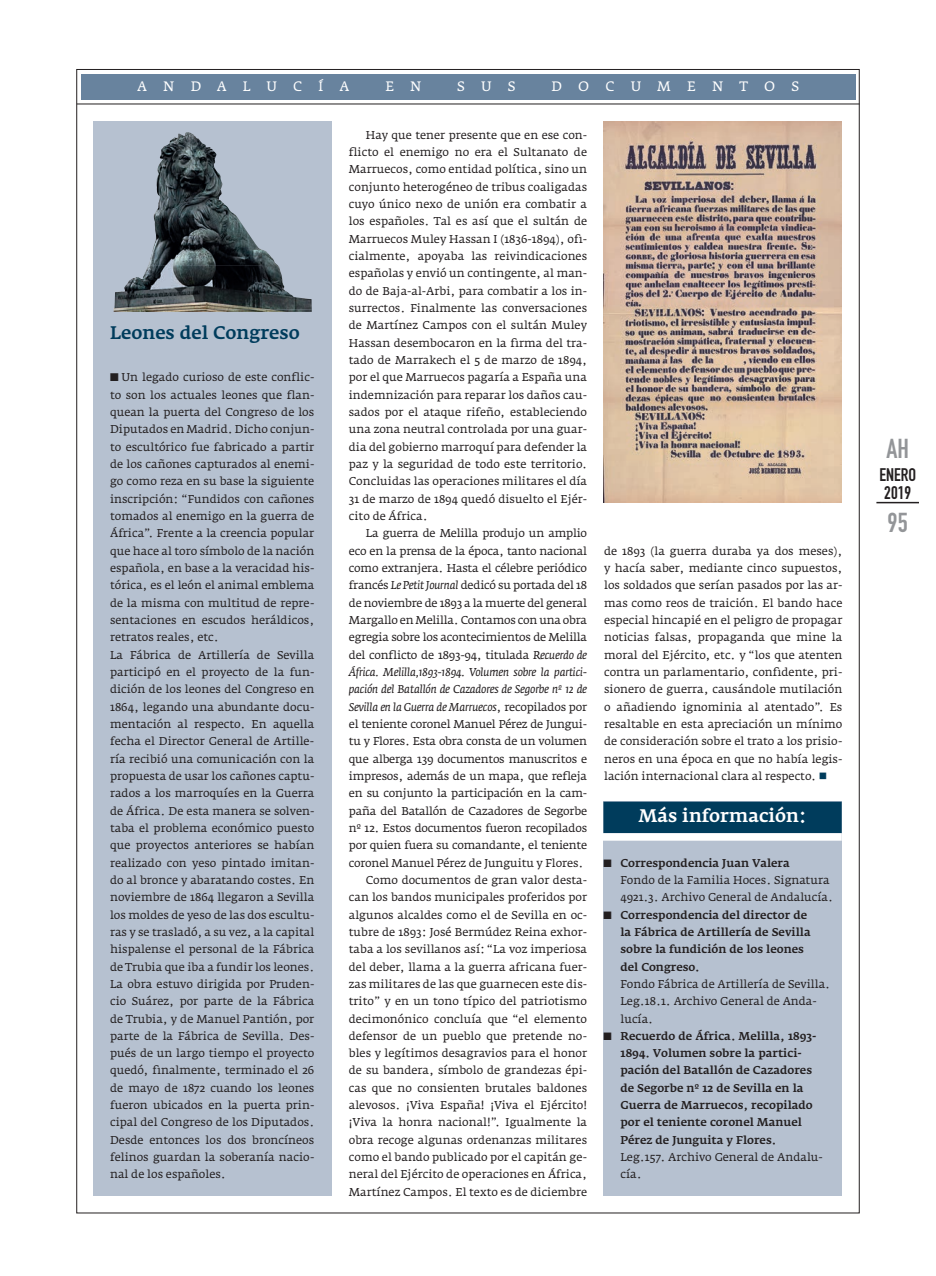
<style>
.page{position:relative;width:936px;height:1276px;background:#fff}
.page>*{position:absolute;margin:0;border:0;box-sizing:border-box;transform-origin:0 0}
.t1{font:27px "DIN Engschrift";color:#939598}
.t2{font:500 18px "Fedra Serif A";color:#003c5c}
.t3{font:500 18px "Fedra Serif A";color:#fff}
.t4{font:18px/18px "DIN Engschrift";color:#231f20}
.t5{font:13.5px "Fedra Serif A";letter-spacing:1.2em;color:#fff}
.t6{font:11.25px/17.4px "Fedra Serif A";color:#231f20}
.t7{font:11.25px "Fedra Serif A";letter-spacing:-.02em;color:#231f20}
.t8{font:500 11.25px/17.2px "Fedra Serif A";color:#231f20}
.t9{font:italic 11.25px "Fedra Serif A";letter-spacing:-.02em;color:#231f20}
.s1{font-style:italic}
.s2{font-style:normal}
.s3{color:#003c5c}
.s4{font-weight:500}
</style>
<div class="page">
<div style="left:81px;top:74px;width:774px;height:26px;background:#68839e"></div>
<hr style="left:77px;top:104px;width:782px;height:1px;background:#231f20">
<div style="left:94px;top:121px;width:238px;height:243px;background:#b6c1d0"></div>
<div style="left:603px;top:801px;width:238px;height:394px;background:#b6c1d0"></div>
<div style="left:603px;top:801px;width:238px;height:32px;background:#003c5c"></div>
<div style="left:590px;top:833px;width:251px;height:7px;background:#fff"></div>
<div style="left:93px;top:310px;width:238px;height:886px;background:#b6c1d0"></div>
<img style="left:603px;top:122px;width:238px;height:380px">
<img style="left:149px;top:132px;width:113px;height:133px">
<img style="left:262px;top:250px;width:50px;height:60px">
<img style="left:114px;top:265px;width:148px;height:45px">
<img style="left:114px;top:310px;width:198px;height:2px">
<hr style="left:876px;top:502px;width:42px;height:1px;background:#231f20">
<p class="t5" style="left:137px;top:79px;width:214px">ANDALUCÍA</p>
<p class="t5" style="left:385px;top:79px;width:38px">E N</p>
<p class="t5" style="left:457px;top:79px;width:60px">SUS</p>
<p class="t5" style="left:551px;top:79px;width:249px">DOCUMENTOS</p>
<h2 class="t2" style="left:110px;top:323px;width:191px">Leones del Congreso</h2>
<p class="t6" style="left:110px;top:369px;width:206px">■ Un legado curioso de este conflic&shy;to son los actuales leones que flan&shy;quean la puerta del Congreso de los Diputados en Madrid. Dicho conjun&shy;to escultórico fue fabricado a partir de los cañones capturados al enemi&shy;go como reza en su base la siguiente inscripción: “Fundidos con cañones tomados al enemigo en la guerra de África”. Frente a la creencia popular que hace al toro símbolo de la nación española, en base a la veracidad his&shy;tórica, es el león el animal emblema de la misma con multitud de repre&shy;sentaciones en escudos heráldicos, retratos reales, etc.<br>La Fábrica de Artillería de Sevilla participó en el proyecto de la fun&shy;dición de los leones del Congreso en 1864, legando una abundante docu&shy;mentación al respecto. En aquella fecha el Director General de Artille&shy;ría recibió una comunicación con la propuesta de usar los cañones captu&shy;rados a los marroquíes en la Guerra de África. De esta manera se solven&shy;taba el problema económico puesto que proyectos anteriores se habían realizado con yeso pintado imitan&shy;do al bronce y abaratando costes. En noviembre de 1864 llegaron a Sevilla los moldes de yeso de las dos escultu&shy;ras y se trasladó, a su vez, a la capital hispalense el personal de la Fábrica de Trubia que iba a fundir los leones.<br>La obra estuvo dirigida por Pruden&shy;cio Suárez, por parte de la Fábrica de Trubia, y de Manuel Pantión, por parte de la Fábrica de Sevilla. Des&shy;pués de un largo tiempo el proyecto quedó, finalmente, terminado el 26 de mayo de 1872 cuando los leones fueron ubicados en la puerta prin&shy;cipal del Congreso de los Diputados.<br>Desde entonces los dos broncíneos felinos guardan la soberanía nacio&shy;nal de los españoles.</p>
<p class="t6" style="left:349px;top:126px;width:240px;text-align:justify;text-indent:17px">Hay que tener presente que en ese con&shy;flicto el enemigo no era el Sultanato de Marruecos, como entidad política, sino un conjunto heterogéneo de tribus coaligadas cuyo único nexo de unión era combatir a los españoles. Tal es así que el sultán de Marruecos Muley Hassan I (1836-1894), ofi&shy;cialmente, apoyaba las reivindicaciones españolas y envió un contingente, al man&shy;do de Baja-al-Arbi, para combatir a los in&shy;surrectos. Finalmente las conversaciones de Martínez Campos con el sultán Muley Hassan desembocaron en la firma del tra&shy;tado de Marrakech el 5 de marzo de 1894, por el que Marruecos pagaría a España una indemnización para reparar los daños cau&shy;sados por el ataque rifeño, estableciendo una zona neutral controlada por una guar&shy;dia del gobierno marroquí para defender la paz y la seguridad de todo este territorio.<br>Concluidas las operaciones militares el día 31 de marzo de 1894 quedó disuelto el Ejér&shy;cito de África.</p>
<p class="t7" style="left:366px;top:527px;width:223px">La guerra de Melilla produjo un amplio</p>
<p class="t7" style="left:349px;top:544px;width:240px">eco en la prensa de la época, tanto nacional</p>
<p class="t7" style="left:349px;top:561px;width:240px">como extranjera. Hasta el célebre periódico</p>
<p class="t7" style="left:349px;top:579px;width:240px">francés <span class="s1">Le Petit Journal</span> dedicó su portada del 18</p>
<p class="t7" style="left:349px;top:596px;width:240px">de noviembre de 1893 a la muerte del general</p>
<p class="t7" style="left:349px;top:613px;width:240px">Margallo en Melilla. Contamos con una obra</p>
<p class="t7" style="left:349px;top:631px;width:240px">egregia sobre los acontecimientos de Melilla</p>
<p class="t7" style="left:349px;top:648px;width:240px">del conflicto de 1893-94, titulada <span class="s1">Recuerdo de</span></p>
<p class="t9" style="left:349px;top:665px;width:240px">África. Melilla,1893-1894. Volumen sobre la partici-</p>
<p class="t9" style="left:349px;top:683px;width:240px">pación del Batallón de Cazadores de Segorbe nº 12 de</p>
<p class="t9" style="left:349px;top:700px;width:240px">Sevilla en la Guerra de Marruecos<span class="s2">, recopilados por</span></p>
<p class="t7" style="left:349px;top:717px;width:240px">el teniente coronel Manuel Pérez de Jungui-</p>
<p class="t7" style="left:349px;top:735px;width:240px">tu y Flores. Esta obra consta de un volumen</p>
<p class="t7" style="left:349px;top:752px;width:240px">que alberga 139 documentos manuscritos e</p>
<p class="t7" style="left:349px;top:769px;width:240px">impresos, además de un mapa, que refleja</p>
<p class="t7" style="left:349px;top:786px;width:240px">en su conjunto la participación en la cam-</p>
<p class="t7" style="left:349px;top:804px;width:240px">paña del Batallón de Cazadores de Segorbe</p>
<p class="t7" style="left:349px;top:821px;width:240px">nº 12. Estos documentos fueron recopilados</p>
<p class="t7" style="left:349px;top:838px;width:240px">por quien fuera su comandante, el teniente</p>
<p class="t6" style="left:349px;top:854px;width:236px">coronel Manuel Pérez de Junguitu y Flores.</p>
<p class="t6" style="left:366px;top:871px;width:223px">Como documentos de gran valor desta-</p>
<p class="t6" style="left:349px;top:888px;width:240px">can los bandos municipales proferidos por</p>
<p class="t6" style="left:349px;top:906px;width:240px">algunos alcaldes como el de Sevilla en oc-</p>
<p class="t6" style="left:349px;top:923px;width:240px">tubre de 1893: José Bermúdez Reina exhor-</p>
<p class="t6" style="left:349px;top:940px;width:240px">taba a los sevillanos así: “La voz imperiosa</p>
<p class="t6" style="left:349px;top:958px;width:240px">del deber, llama a la guerra africana fuer-</p>
<p class="t6" style="left:349px;top:975px;width:240px">zas militares de las que guarnecen este dis-</p>
<p class="t6" style="left:349px;top:992px;width:240px">trito” y en un tono típico del patriotismo</p>
<p class="t6" style="left:349px;top:1010px;width:240px">decimonónico concluía que “el elemento</p>
<p class="t6" style="left:349px;top:1027px;width:240px">defensor de un pueblo que pretende no-</p>
<p class="t6" style="left:349px;top:1044px;width:240px">bles y legítimos desagravios para el honor</p>
<p class="t6" style="left:349px;top:1062px;width:240px">de su bandera, símbolo de grandezas épi-</p>
<p class="t6" style="left:349px;top:1079px;width:240px">cas que no consienten brutales baldones</p>
<p class="t6" style="left:349px;top:1096px;width:240px">alevosos. ¡Viva España! ¡Viva el Ejército!</p>
<p class="t6" style="left:349px;top:1114px;width:240px">¡Viva la honra nacional!”. Igualmente la</p>
<p class="t6" style="left:349px;top:1131px;width:240px">obra recoge algunas ordenanzas militares</p>
<p class="t6" style="left:349px;top:1148px;width:240px">como el bando publicado por el capitán ge-</p>
<p class="t6" style="left:349px;top:1166px;width:240px">neral del Ejército de operaciones en África,</p>
<p class="t6" style="left:349px;top:1183px;width:240px">Martínez Campos. El texto es de diciembre</p>
<p class="t6" style="left:604px;top:542px;width:240px;text-align:justify">de 1893 (la guerra duraba ya dos meses), y hacía saber, mediante cinco supuestos, los soldados que serían pasados por las ar&shy;mas como reos de traición. El bando hace especial hincapié en el peligro de propagar noticias falsas, propaganda que mine la moral del Ejército, etc. y “los que atenten contra un parlamentario, confidente, pri&shy;sionero de guerra, causándole mutilación o añadiendo ignominia al atentado”. Es resaltable en esta apreciación un mínimo de consideración sobre el trato a los prisio&shy;neros en una época en que no había legis&shy;lación internacional clara al respecto. <span class="s3">■</span></p>
<h2 class="t3" style="left:638px;top:805px;width:170px">Más información:</h2>
<p class="t6" style="left:620px;top:854px;width:214px;text-indent:-17px">■ <span class="s4">Correspondencia Juan Valera<br></span>Fondo de la Familia Hoces. Signatura<br>4921.3. Archivo General de Andalucía.</p>
<p class="t8" style="left:620px;top:906px;width:192px;text-indent:-17px">■ Correspondencia del director de la Fábrica de Artillería de Sevilla sobre la fundición de los leones del Congreso.</p>
<p class="t6" style="left:620px;top:975px;width:211px">Fondo Fábrica de Artillería de Sevilla.<br>Leg.18.1. Archivo General de Anda&shy;lucía.</p>
<p class="t8" style="left:620px;top:1027px;width:197px;text-indent:-17px">■ Recuerdo de África. Melilla, 1893-<br>1894. Volumen sobre la partici&shy;pación del Batallón de Cazadores de Segorbe nº 12 de Sevilla en la<br>Guerra de Marruecos, recopilado por el teniente coronel Manuel<br>Pérez de Junguita y Flores.</p>
<p class="t6" style="left:620px;top:1148px;width:204px">Leg.157. Archivo General de Andalu&shy;cía.</p>
<h1 class="t1" style="left:886px;top:433px;width:24px">AH</h1>
<h2 class="t4" style="left:879px;top:466px;width:38px">ENERO<br>2019</h2>
<h1 class="t1" style="left:887px;top:506px;width:22px">95</h1>
</div>
